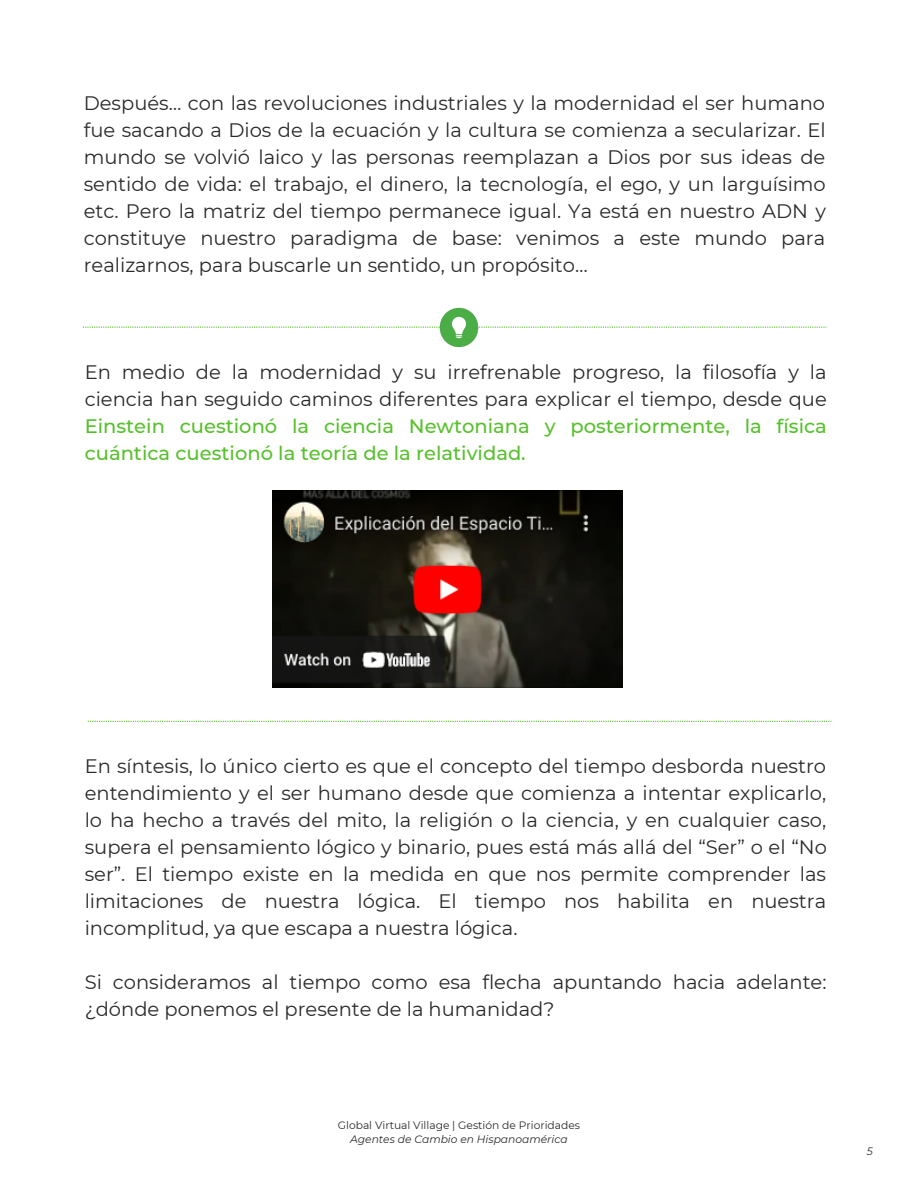
<style>
.page{position:relative;width:918px;height:1188px;background:#fff}
.page>*{position:absolute;margin:0;border:0;box-sizing:border-box;transform-origin:0 0}
.t1{font:19.5px/27px "Montserrat";color:#2b2929;text-align:justify}
.t2{font:500 19.5px/27px "Montserrat";color:#57c02c}
.t3{font:10.65px "Montserrat";color:#2b2929}
.t4{font:italic 10.65px "Montserrat";color:#2b2929}
</style>
<div class="page">
<svg style="left:83px;top:327px;width:744px;height:1px"></svg>
<img style="left:435px;top:307px;width:47px;height:41px">
<svg style="left:88px;top:721px;width:743px;height:1px"></svg>
<img style="left:273px;top:491px;width:349px;height:196px">
<p class="t1" style="left:84px;top:90px;width:744px">Después… con las revoluciones industriales y la modernidad el ser humano fue sacando a Dios de la ecuación y la cultura se comienza a secularizar. El mundo se volvió laico y las personas reemplazan a Dios por sus ideas de sentido de vida: el trabajo, el dinero, la tecnología, el ego, y un larguísimo etc. Pero la matriz del tiempo permanece igual. Ya está en nuestro ADN y constituye nuestro paradigma de base: venimos a este mundo para realizarnos, para buscarle un sentido, un propósito…</p>
<p class="t1" style="left:85px;top:358px;width:744px">En medio de la modernidad y su irrefrenable progreso, la filosofía y la ciencia han seguido caminos diferentes para explicar el tiempo, desde que</p>
<p class="t2" style="left:85px;top:412px;width:744px">Einstein cuestionó la ciencia Newtoniana y posteriormente, la física cuántica cuestionó la teoría de la relatividad.</p>
<p class="t1" style="left:85px;top:752px;width:744px">En síntesis, lo único cierto es que el concepto del tiempo desborda nuestro entendimiento y el ser humano desde que comienza a intentar explicarlo, lo ha hecho a través del mito, la religión o la ciencia, y en cualquier caso, supera el pensamiento lógico y binario, pues está más allá del “Ser” o el “No ser”. El tiempo existe en la medida en que nos permite comprender las limitaciones de nuestra lógica. El tiempo nos habilita en nuestra incomplitud, ya que escapa a nuestra lógica.</p>
<p class="t1" style="left:85px;top:968px;width:743px">Si consideramos al tiempo como esa flecha apuntando hacia adelante: ¿dónde ponemos el presente de la humanidad?</p>
<p class="t3" style="left:338px;top:1119px;width:244px">Global Virtual Village | Gestión de Prioridades</p>
<p class="t4" style="left:350px;top:1133px;width:219px">Agentes de Cambio en Hispanoamérica</p>
<p class="t4" style="left:867px;top:1145px;width:8px">5</p>
</div>
